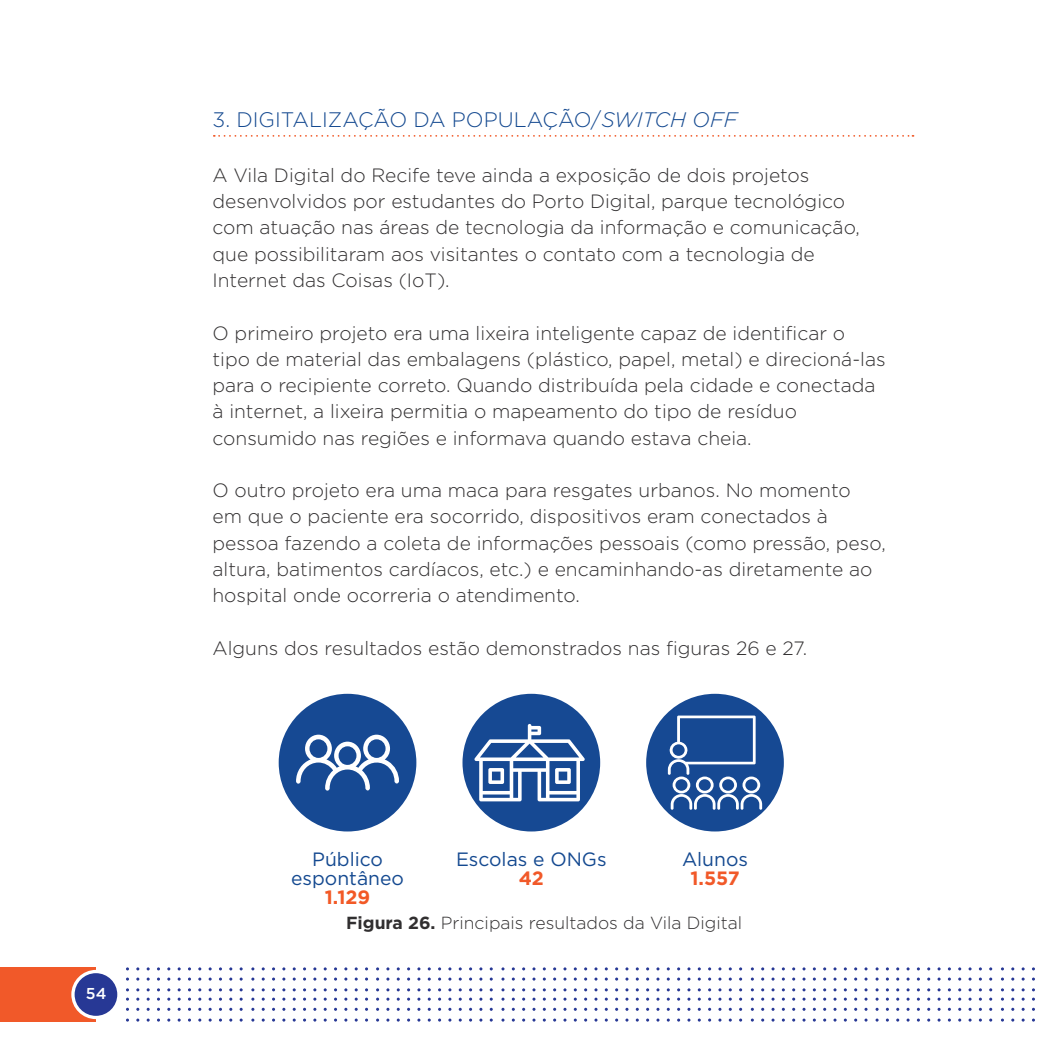
<style>
.page{position:relative;width:1042px;height:1042px;background:#fff}
.page>*{position:absolute;margin:0;border:0;box-sizing:border-box;transform-origin:0 0}
.t1{font:300 21px "Gotham";color:#144990}
.t2{font:300 19.25px/26.2px "Gotham";color:#312f30}
.t3{font:19.25px/19.2px "Gotham";color:#144990;text-align:center}
.t4{font:700 19.25px "Gotham";color:#f15929}
.t5{font:700 19.25px "Gotham";color:#f25926}
.t6{font:300 17.5px "Gotham";color:#312f30}
.t7{font:500 15.75px "Gotham";color:#fff}
.s1{font-style:italic}
.s2{font-weight:700}
</style>
<div class="page">
<div style="left:0;top:967px;width:96px;height:54px;background:#f15929"></div>
<div style="left:73px;top:971px;width:46px;height:46px;background:#273895;border-radius:50%"></div>
<div style="left:71px;top:970px;width:50px;height:49px;border:3px solid #fff;border-radius:50%"></div>
<svg style="left:214px;top:135px;width:696px;height:2px"></svg>
<div style="left:462px;top:694px;width:138px;height:137px;background:#164993;border-radius:50%"></div>
<svg style="left:474px;top:724px;width:111px;height:77px"></svg>
<div style="left:646px;top:694px;width:138px;height:137px;background:#164993;border-radius:50%"></div>
<svg style="left:668px;top:715px;width:94px;height:95px"></svg>
<div style="left:279px;top:694px;width:137px;height:137px;background:#164993;border-radius:50%"></div>
<svg style="left:296px;top:734px;width:103px;height:56px"></svg>
<p class="t7" style="left:86px;top:983px;width:22px">54</p>
<p class="t1" style="left:212px;top:106px;width:526px">3. DIGITALIZAÇÃO DA POPULAÇÃO/<span class="s1">SWITCH OFF</span></p>
<p class="t2" style="left:212px;top:161px;width:649px">A Vila Digital do Recife teve ainda a exposição de dois projetos desenvolvidos por estudantes do Porto Digital, parque tecnológico com atuação nas áreas de tecnologia da informação e comunicação, que possibilitaram aos visitantes o contato com a tecnologia de Internet das Coisas (IoT).</p>
<p class="t2" style="left:212px;top:319px;width:674px">O primeiro projeto era uma lixeira inteligente capaz de identificar o tipo de material das embalagens (plástico, papel, metal) e direcioná-las para o recipiente correto. Quando distribuída pela cidade e conectada à internet, a lixeira permitia o mapeamento do tipo de resíduo consumido nas regiões e informava quando estava cheia.</p>
<p class="t2" style="left:212px;top:476px;width:675px">O outro projeto era uma maca para resgates urbanos. No momento<br>em que o paciente era socorrido, dispositivos eram conectados à pessoa fazendo a coleta de informações pessoais (como pressão, peso, altura, batimentos cardíacos, etc.) e encaminhando-as diretamente ao hospital onde ocorreria o atendimento.</p>
<p class="t2" style="left:212px;top:634px;width:596px">Alguns dos resultados estão demonstrados nas figuras 26 e 27.</p>
<p class="t3" style="left:291px;top:849px;width:114px">Público espontâneo</p>
<p class="t5" style="left:325px;top:885px;width:47px">1.129</p>
<p class="t3" style="left:456px;top:849px;width:152px">Escolas e ONGs</p>
<p class="t4" style="left:519px;top:865px;width:27px">42</p>
<p class="t3" style="left:682px;top:849px;width:68px">Alunos</p>
<p class="t4" style="left:690px;top:865px;width:51px">1.557</p>
<p class="t6" style="left:346px;top:912px;width:398px"><span class="s2">Figura 26.</span> Principais resultados da Vila Digital</p>
</div>
